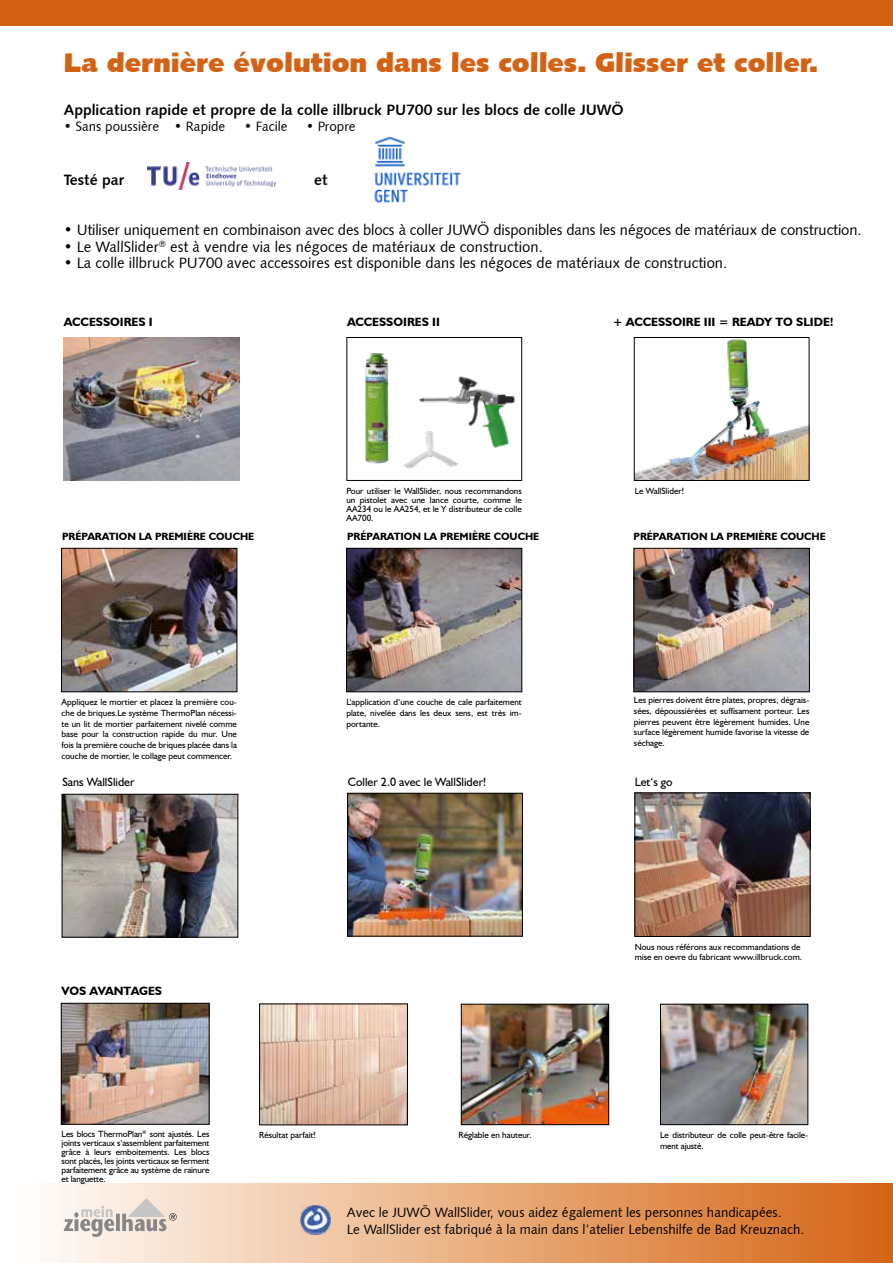
<style>
.page{position:relative;width:893px;height:1263px;background:#fff}
.page>*{position:absolute;margin:0;border:0;box-sizing:border-box;transform-origin:0 0}
.t1{font:27px "Humanist 531 BT Ultra Black A";color:#d36214}
.t2{font:15px "Humanist 531 BT Roman A";color:#000}
.t3{font:15px "Humanist 531 BT Bold A";color:#000}
.t4{font:13.5px/16.5px "Humanist 531 BT Roman A";color:#000}
.t5{font:700 12px "Humanist 521 BT";color:#000}
.t6{font:12px "Humanist 521 BT";color:#000}
.t7{font:700 10.5px "Humanist 521 BT";color:#000}
.t8{font:9px/10.8px "Humanist 521 BT";color:#000;text-align:justify}
</style>
<div class="page">
<img style="left:64px;top:796px;width:172px;height:139px">
<div style="left:62px;top:794px;width:176px;height:143px;border:1px solid #000"></div>
<img style="left:348px;top:550px;width:172px;height:140px">
<div style="left:346px;top:548px;width:176px;height:144px;border:1px solid #000"></div>
<img style="left:636px;top:794px;width:172px;height:141px">
<div style="left:634px;top:792px;width:176px;height:145px;border:1px solid #000"></div>
<img style="left:63px;top:550px;width:172px;height:140px">
<div style="left:61px;top:548px;width:176px;height:144px;border:1px solid #000"></div>
<div style="left:0;top:1183px;width:893px;height:80px;background:linear-gradient(to right,#fff,#d56412)"></div>
<svg style="left:64px;top:1198px;width:113px;height:39px;background:#dcd2cb"></svg>
<img style="left:349px;top:795px;width:172px;height:139px">
<div style="left:347px;top:793px;width:176px;height:143px;border:1px solid #000"></div>
<div style="left:347px;top:337px;width:175px;height:144px;border:1px solid #000"></div>
<img style="left:419px;top:376px;width:96px;height:72px">
<img style="left:365px;top:353px;width:25px;height:111px">
<img style="left:403px;top:427px;width:60px;height:42px">
<img style="left:636px;top:339px;width:171px;height:140px">
<div style="left:634px;top:337px;width:175px;height:144px;border:1px solid #000"></div>
<img style="left:147px;top:162px;width:129px;height:28px">
<img style="left:374px;top:136px;width:87px;height:67px">
<img style="left:64px;top:337px;width:175px;height:144px">
<img style="left:636px;top:550px;width:172px;height:140px">
<div style="left:634px;top:548px;width:176px;height:144px;border:1px solid #000"></div>
<img style="left:463px;top:1006px;width:144px;height:117px">
<div style="left:461px;top:1004px;width:148px;height:121px;border:1px solid #000"></div>
<img style="left:63px;top:1005px;width:144px;height:117px">
<div style="left:61px;top:1003px;width:148px;height:121px;border:1px solid #000"></div>
<img style="left:662px;top:1006px;width:144px;height:117px">
<div style="left:660px;top:1004px;width:148px;height:121px;border:1px solid #000"></div>
<img style="left:261px;top:1005px;width:145px;height:118px">
<div style="left:259px;top:1003px;width:149px;height:122px;border:1px solid #000"></div>
<div style="left:0;top:0;width:893px;height:26px;background:#d36214"></div>
<img style="left:301px;top:1205px;width:30px;height:30px">
<h1 class="t1" style="left:64px;top:45px;width:756px">La dernière évolution dans les colles. Glisser et coller.</h1>
<h2 class="t3" style="left:64px;top:101px;width:561px">Application rapide et propre de la colle illbruck PU700 sur les blocs de colle JUWÖ</h2>
<h3 class="t4" style="left:64px;top:118px;width:163px">• Sans poussière • Rapide</h3>
<h3 class="t4" style="left:244px;top:118px;width:45px">• Facile</h3>
<h3 class="t4" style="left:306px;top:118px;width:51px">• Propre</h3>
<h2 class="t3" style="left:64px;top:171px;width:62px">Testé par</h2>
<h2 class="t3" style="left:314px;top:171px;width:15px">et</h2>
<h2 class="t2" style="left:64px;top:220px;width:799px">• Utiliser uniquement en combinaison avec des blocs à coller JUWÖ disponibles dans les négoces de matériaux de construction.</h2>
<h2 class="t2" style="left:64px;top:237px;width:481px">• Le WallSlider<sup>®</sup> est à vendre via les négoces de matériaux de construction.</h2>
<h2 class="t2" style="left:64px;top:253px;width:665px">• La colle illbruck PU700 avec accessoires est disponible dans les négoces de matériaux de construction.</h2>
<h3 class="t5" style="left:64px;top:314px;width:90px">ACCESSOIRES I</h3>
<h3 class="t5" style="left:347px;top:314px;width:94px">ACCESSOIRES II</h3>
<h3 class="t5" style="left:613px;top:314px;width:223px">+ ACCESSOIRE III = READY TO SLIDE!</h3>
<p class="t8" style="left:346px;top:486px;width:177px;line-height:9px">Pour utiliser le WallSlider, nous recommandons un pistolet avec une lance courte, comme le AA234 ou le AA254, et le Y distributeur de colle AA700.</p>
<p class="t8" style="left:635px;top:485px;width:51px">Le WallSlider!</p>
<p class="t7" style="left:62px;top:530px;width:194px">PRÉPARATION LA PREMIÈRE COUCHE</p>
<p class="t7" style="left:347px;top:530px;width:194px">PRÉPARATION LA PREMIÈRE COUCHE</p>
<p class="t7" style="left:634px;top:530px;width:194px">PRÉPARATION LA PREMIÈRE COUCHE</p>
<p class="t8" style="left:62px;top:696px;width:177px">Appliquez le mortier et placez la première cou&shy;che de briques.Le système ThermoPlan nécessi&shy;te un lit de mortier parfaitement nivelé comme base pour la construction rapide du mur. Une fois la première couche de briques placée dans la couche de mortier, le collage peut commencer.</p>
<p class="t8" style="left:346px;top:696px;width:177px">L‘application d‘une couche de cale parfaitement plate, nivelée dans les deux sens, est très im&shy;portante.</p>
<p class="t8" style="left:634px;top:694px;width:177px">Les pierres doivent être plates, propres, dégrais&shy;sées, dépoussiérées et suffisament porteur. Les pierres peuvent être légèrement humides. Une surface légèrement humide favorise la vitesse de séchage.</p>
<h3 class="t6" style="left:62px;top:775px;width:74px">Sans WallSlider</h3>
<h3 class="t6" style="left:348px;top:775px;width:140px">Coller 2.0 avec le WallSlider!</h3>
<h3 class="t6" style="left:635px;top:775px;width:39px">Let‘s go</h3>
<h3 class="t5" style="left:62px;top:983px;width:102px">VOS AVANTAGES</h3>
<p class="t8" style="left:635px;top:941px;width:169px">Nous nous référons aux recommandations de mise en oevre du fabricant www.illbruck.com.</p>
<p class="t8" style="left:62px;top:1129px;width:149px;line-height:9px">Les blocs ThermoPlan<sup>®</sup> sont ajustés. Les joints verticaux s‘assemblent parfaitement grâce à leurs emboitements. Les blocs sont placés, les joints verticaux se ferment parfaitement grâce au système de rainure et languette.</p>
<p class="t8" style="left:259px;top:1129px;width:58px">Résultat parfait!</p>
<p class="t8" style="left:660px;top:1129px;width:150px">Le distributeur de colle peut-être facile&shy;ment ajusté.</p>
<p class="t8" style="left:459px;top:1129px;width:75px">Réglable en hauteur.</p>
<h3 class="t4" style="left:347px;top:1204px;width:459px">Avec le JUWÖ WallSlider, vous aidez également les personnes handicapées.<br>Le WallSlider est fabriqué à la main dans l‘atelier Lebenshilfe de Bad Kreuznach.</h3>
</div>
